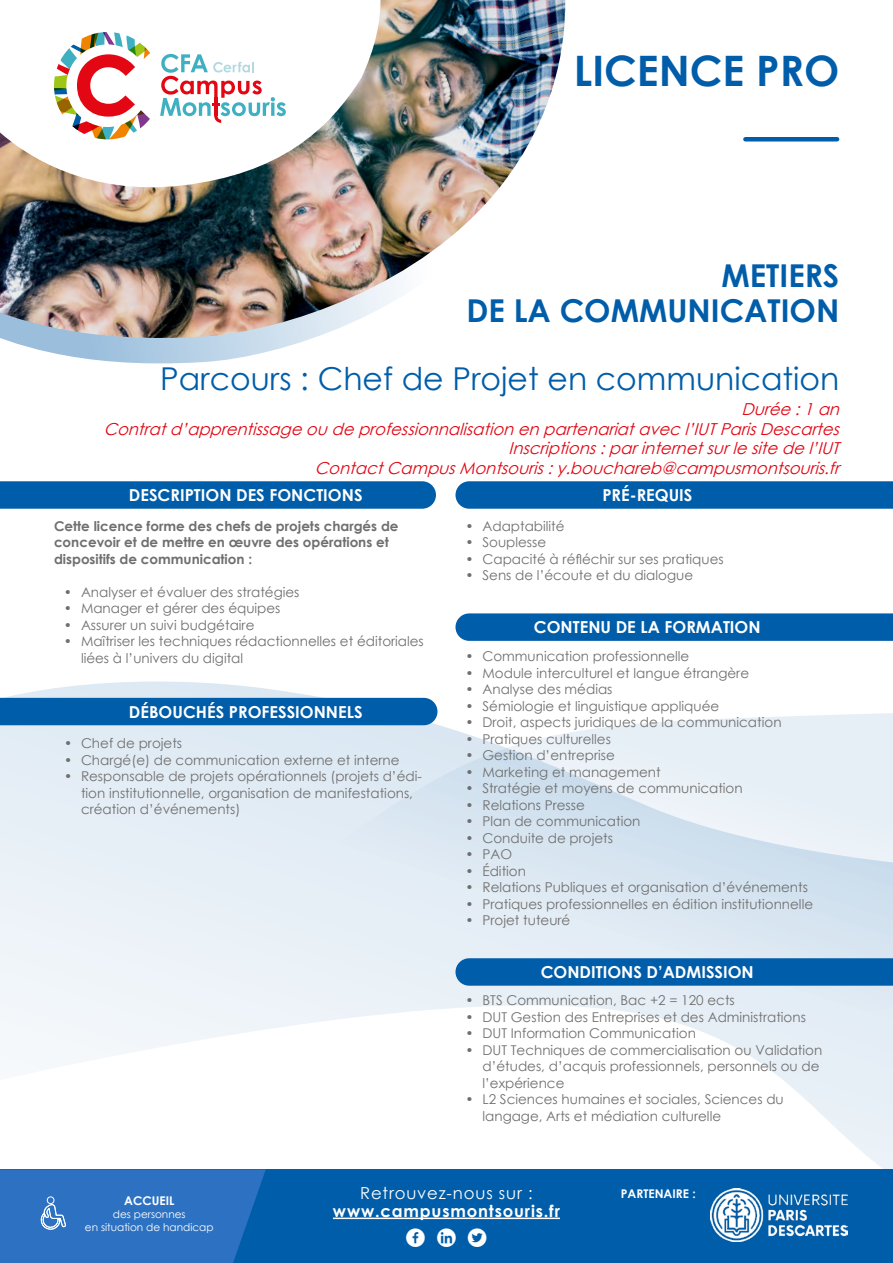
<style>
.page{position:relative;width:893px;height:1263px;background:#fff}
.page>*{position:absolute;margin:0;border:0;box-sizing:border-box;transform-origin:0 0}
.t1{font:700 42px "Century Gothic";color:#005da9}
.t2{font:31.5px "Century Gothic";color:#005da9}
.t3{font:700 31.5px/34.5px "Century Gothic";color:#005da9;text-align:right}
.t4{font:italic 16.5px/19.8px "Century Gothic";color:#e30613;text-align:right}
.t5{font:700 16.5px "Century Gothic";color:#fff}
.t6{font:700 16.5px "Century Gothic";letter-spacing:.05em;color:#fff}
.t7{font:16.5px "Century Gothic";letter-spacing:.05em;color:#fff}
.t8{font:16.5px "Social Shapes";color:#fff}
.t9{font:13.5px/16.5px "Century Gothic";color:#706f6f}
.t10{font:700 13.5px/16.5px "Century Gothic";color:#706f6f}
.t11{font:700 12px "Century Gothic";color:#fff}
.t12{font:10.5px/12.6px "Century Gothic";color:#fff;text-align:center}
</style>
<div class="page">
<svg style="left:0;top:681px;width:893px;height:488px"></svg>
<svg style="left:0;top:711px;width:893px;height:328px;background:#e4edf5"></svg>
<svg style="left:18px;top:344px;width:276px;height:20px"></svg>
<img style="left:0;top:0;width:566px;height:344px">
<svg style="left:0;top:481px;width:436px;height:28px;background:#0661ab"></svg>
<div style="left:0;top:698px;width:437px;height:27px;background:#005da9"></div>
<svg style="left:455px;top:481px;width:438px;height:28px;background:#0761ab"></svg>
<svg style="left:455px;top:613px;width:438px;height:28px;background:#0761ab"></svg>
<svg style="left:455px;top:958px;width:438px;height:28px;background:#0661ab"></svg>
<div style="left:0;top:1169px;width:893px;height:94px;background:#005da9"></div>
<hr style="left:333px;top:1217px;width:227px;height:2px;background:#fff">
<svg style="left:0;top:1169px;width:266px;height:94px;background:#2b71c0"></svg>
<img style="left:711px;top:1189px;width:136px;height:53px">
<hr style="left:745px;top:137px;width:92px;height:4px;background:#005da9">
<h1 class="t1" style="left:574px;top:38px;width:267px">LICENCE PRO</h1>
<h2 class="t3" style="left:466px;top:257px;width:374px">METIERS<br>DE LA COMMUNICATION</h2>
<h2 class="t2" style="left:160px;top:357px;width:681px">Parcours : Chef de Projet en communication</h2>
<p class="t4" style="left:104px;top:399px;width:743px">Durée:1an Contratd’apprentissageoudeprofessionnalisationenpartenariatavecl’IUTParisDescartes Inscriptions:parinternetsurlesitedel’IUT ContactCampusMontsouris:y.bouchareb@campusmontsouris.fr</p>
<p class="t5" style="left:129px;top:483px;width:235px">DESCRIPTION DES FONCTIONS</p>
<p class="t10" style="left:54px;top:517px;width:346px">Cette licence forme des chefs de projets chargés de concevoir et de mettre en œuvre des opérations et dispositifs de communication :</p>
<p class="t9" style="left:64px;top:584px;width:237px">• Analyser et évaluer des stratégies</p>
<p class="t9" style="left:64px;top:600px;width:218px">• Manager et gérer des équipes</p>
<p class="t9" style="left:64px;top:616px;width:192px">• Assurer un suivi budgétaire</p>
<p class="t9" style="left:81px;top:633px;width:344px;text-indent:-17px">• Maîtriser les techniques rédactionnelles et éditoriales liées à l’univers du digital</p>
<p class="t5" style="left:129px;top:699px;width:235px">DÉBOUCHÉS PROFESSIONNELS</p>
<p class="t9" style="left:64px;top:735px;width:120px">• Chef de projets</p>
<p class="t9" style="left:64px;top:752px;width:337px">• Chargé(e) de communication externe et interne</p>
<p class="t9" style="left:81px;top:768px;width:342px;text-indent:-17px">• Responsable de projets opérationnels (projets d’édi&shy;tion institutionnelle, organisation de manifestations, création d’événements)</p>
<p class="t5" style="left:602px;top:482px;width:92px">PRÉ-REQUIS</p>
<p class="t9" style="left:465px;top:517px;width:101px">• Adaptabilité</p>
<p class="t9" style="left:465px;top:534px;width:82px">• Souplesse</p>
<p class="t9" style="left:465px;top:550px;width:260px">• Capacité à réfléchir sur ses pratiques</p>
<p class="t9" style="left:465px;top:567px;width:229px">• Sens de l’écoute et du dialogue</p>
<p class="t5" style="left:534px;top:615px;width:228px">CONTENU DE LA FORMATION</p>
<p class="t9" style="left:465px;top:648px;width:225px">• Communication professionnelle</p>
<p class="t9" style="left:465px;top:664px;width:285px">• Module interculturel et langue étrangère</p>
<p class="t9" style="left:465px;top:681px;width:148px">• Analyse des médias</p>
<p class="t9" style="left:465px;top:697px;width:255px">• Sémiologie et linguistique appliquée</p>
<p class="t9" style="left:465px;top:714px;width:318px">• Droit, aspects juridiques de la communication</p>
<p class="t9" style="left:465px;top:730px;width:147px">• Pratiques culturelles</p>
<p class="t9" style="left:465px;top:747px;width:151px">• Gestion d’entreprise</p>
<p class="t9" style="left:465px;top:763px;width:197px">• Marketing et management</p>
<p class="t9" style="left:465px;top:780px;width:279px">• Stratégie et moyens de communication</p>
<p class="t9" style="left:465px;top:796px;width:121px">• Relations Presse</p>
<p class="t9" style="left:465px;top:813px;width:177px">• Plan de communication</p>
<p class="t9" style="left:465px;top:829px;width:149px">• Conduite de projets</p>
<p class="t9" style="left:465px;top:846px;width:48px">• PAO</p>
<p class="t9" style="left:465px;top:862px;width:62px">• Édition</p>
<p class="t9" style="left:465px;top:879px;width:344px">• Relations Publiques et organisation d’événements</p>
<p class="t9" style="left:465px;top:895px;width:349px">• Pratiques professionnelles en édition institutionnelle</p>
<p class="t9" style="left:465px;top:912px;width:106px">• Projet tuteuré</p>
<p class="t5" style="left:541px;top:960px;width:215px">CONDITIONS D’ADMISSION</p>
<p class="t9" style="left:465px;top:992px;width:271px">• BTS Communication, Bac +2 = 120 ects</p>
<p class="t9" style="left:465px;top:1008px;width:342px">• DUT Gestion des Entreprises et des Administrations</p>
<p class="t9" style="left:465px;top:1025px;width:232px">• DUT Information Communication</p>
<p class="t9" style="left:482px;top:1041px;width:341px;text-indent:-17px">• DUT Techniques de commercialisation ou Validation d’études, d’acquis professionnels, personnels ou de l’expérience</p>
<p class="t9" style="left:482px;top:1091px;width:303px;text-indent:-17px">• L2 Sciences humaines et sociales, Sciences du langage, Arts et médiation culturelle</p>
<p class="t11" style="left:124px;top:1192px;width:52px">ACCUEIL</p>
<p class="t12" style="left:85px;top:1208px;width:130px">des personnes<br>en situation de handicap</p>
<p class="t7" style="left:360px;top:1181px;width:174px">Retrouvez-nous sur :</p>
<p class="t6" style="left:333px;top:1198px;width:229px">www.campusmontsouris.fr</p>
<p class="t8" style="left:406px;top:1231px;width:83px">G k Ö</p>
<p class="t11" style="left:621px;top:1184px;width:76px">PARTENAIRE :</p>
</div>
